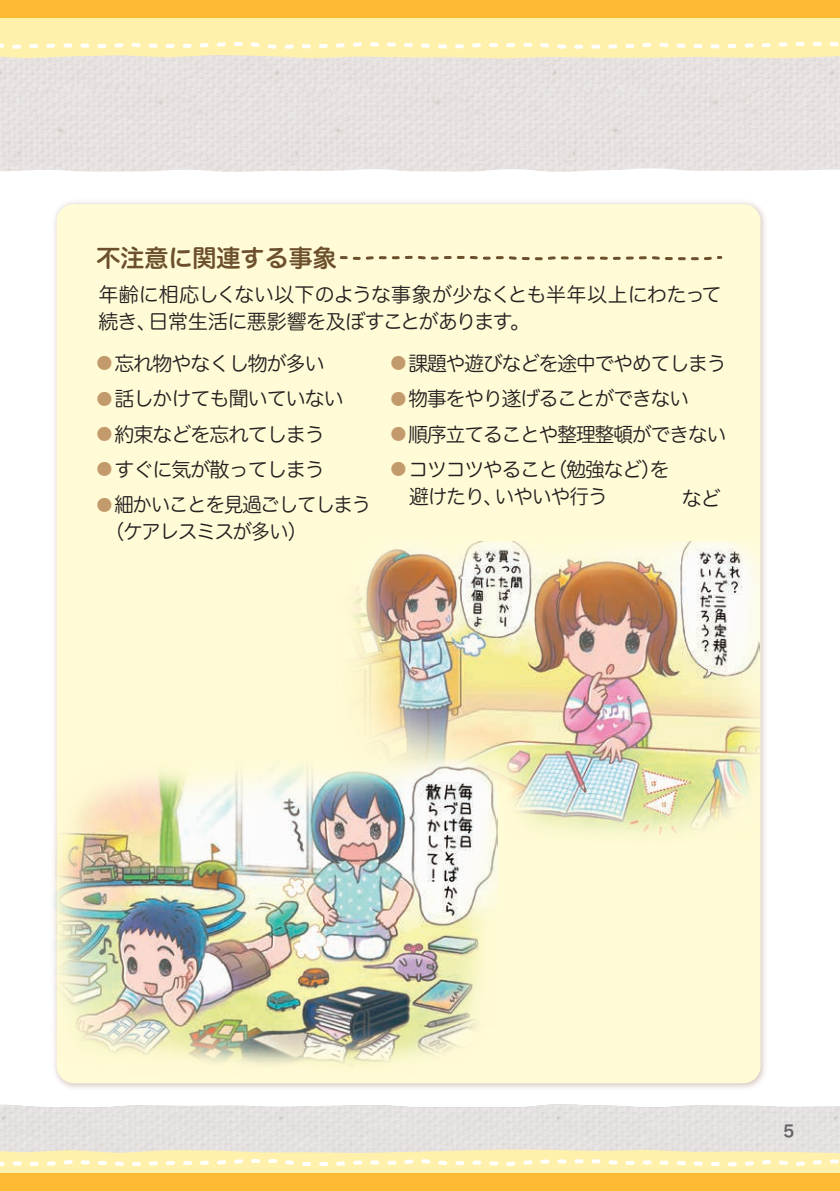
<style>
.page{position:relative;width:840px;height:1191px;background:#fff}
.page>*{position:absolute;margin:0;border:0;box-sizing:border-box;transform-origin:0 0}
.t1{font:24px "Hira Maru Std N W6";color:#6c4f2c}
.t2{font:20px/27px "Hira Maru Std N W3";letter-spacing:-.05em;color:#231f20}
.t3{font:20px/27px "Hira Maru Std N W3";letter-spacing:-.025em;color:#231f20}
.t4{font:20px/27px "Hira Maru Std N W3";letter-spacing:-.05em;color:#231f20;scale:.96 1}
.t5{font:16px "Hira Maru Std N W6";color:#636366}
.s1{font-size:16px;color:#c39a6b}
</style>
<div class="page">
<div style="left:0;top:1104px;width:839px;height:45px;background:#e4e1e0"></div>
<svg style="left:0;top:1149px;width:839px;height:42px;background:#fcd87d"></svg>
<svg style="left:0;top:17px;width:839px;height:41px;background:#feeea8"></svg>
<div style="left:0;top:0;width:839px;height:17px;background:#fdb931"></div>
<svg style="left:0;top:40px;width:839px;height:11px;background:#fff3b9"></svg>
<div style="left:57px;top:204px;width:703px;height:879px;background:#fffbd6;border-radius:17px"></div>
<svg style="left:339px;top:255px;width:384px;height:6px"></svg>
<img style="left:354px;top:541px;width:405px;height:301px">
<img style="left:53px;top:759px;width:444px;height:317px">
<p class="t1" style="left:96px;top:240px;width:242px">不注意に関連する事象</p>
<p class="t3" style="left:98px;top:280px;width:624px">年齢に相応しくない以下のような事象が少なくとも半年以上にわたって続き、日常生活に悪影響を及ぼすことがあります。</p>
<p class="t2" style="left:96px;top:349px;width:230px"><span class="s1">●</span> 忘れ物やなくし物が多い</p>
<p class="t2" style="left:96px;top:385px;width:249px"><span class="s1">●</span> 話しかけても聞いていない</p>
<p class="t2" style="left:96px;top:420px;width:230px"><span class="s1">●</span> 約束などを忘れてしまう</p>
<p class="t2" style="left:96px;top:456px;width:230px"><span class="s1">●</span> すぐに気が散ってしまう</p>
<p class="t4" style="left:96px;top:491px;width:287px"><span class="s1">●</span> 細かいことを見過ごしてしまう　（ケアレスミスが多い）　</p>
<p class="t2" style="left:390px;top:349px;width:337px"><span class="s1">●</span> 課題や遊びなどを途中でやめてしまう</p>
<p class="t2" style="left:390px;top:385px;width:300px"><span class="s1">●</span> 物事をやり遂げることができない</p>
<p class="t2" style="left:390px;top:420px;width:337px"><span class="s1">●</span> 順序立てることや整理整頓ができない</p>
<p class="t2" style="left:390px;top:456px;width:280px"><span class="s1">●</span> コツコツやること（勉強など）を　避けたり、いやいや行う　</p>
<p class="t2" style="left:681px;top:484px;width:40px">など</p>
<p class="t5" style="left:783px;top:1119px;width:12px">5</p>
</div>
